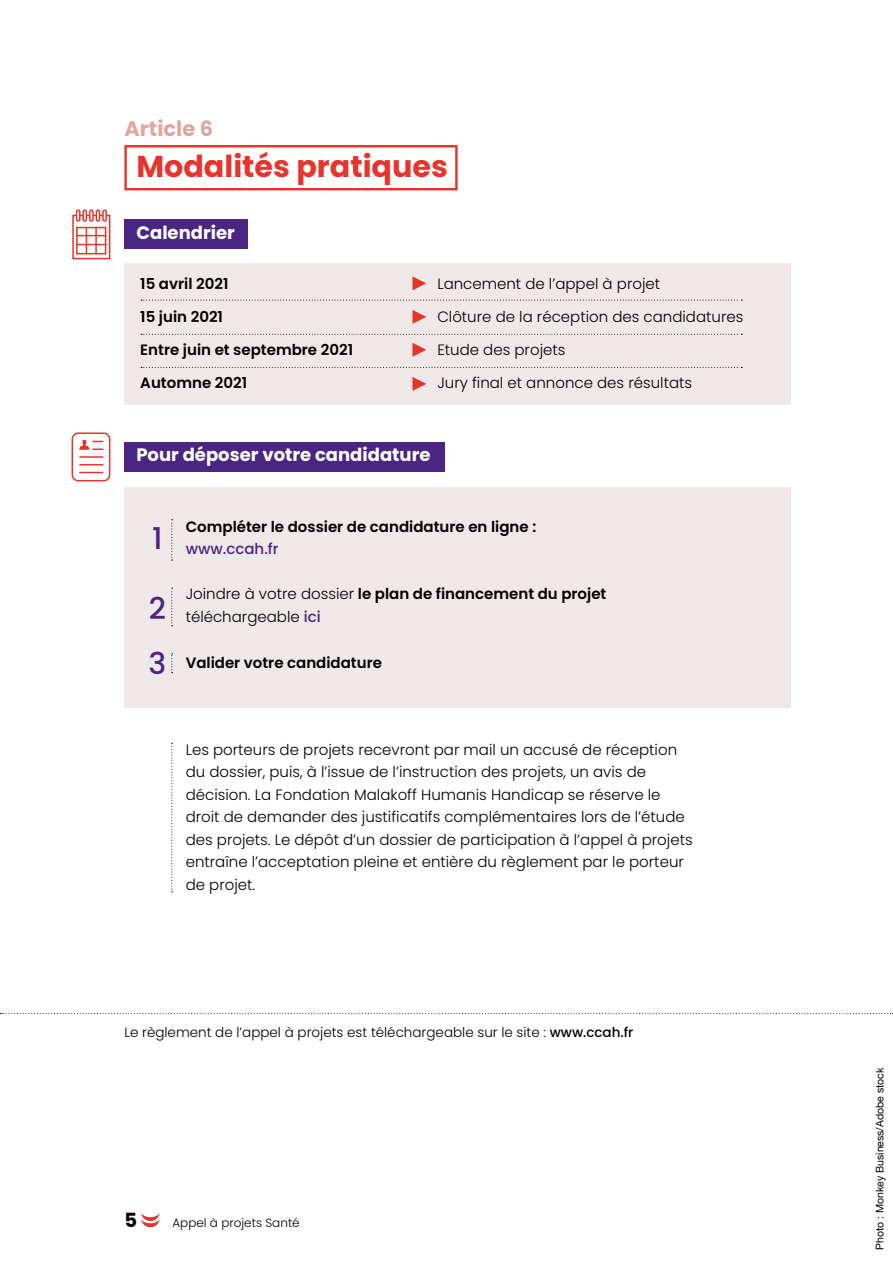
<style>
.page{position:relative;width:893px;height:1263px;background:#fff}
.page>*{position:absolute;margin:0;border:0;box-sizing:border-box;transform-origin:0 0}
.t1{font:700 30.15px "Poppins";color:#e5352d}
.t2{font:500 30px "Poppins";color:#4b2582}
.t3{font:700 21px "Poppins";color:#dea8a0}
.t4{font:700 19.5px "Poppins";color:#000}
.t5{font:700 18px "Poppins";color:#fff}
.t6{font:300 15px/22.5px "Poppins";color:#000}
.t7{font:600 15px "Poppins";color:#000}
.t8{font:500 15px "Poppins";color:#4b2582}
.t9{font:300 13.5px "Poppins";color:#000}
.t10{font:300 12px "Poppins";color:#000}
.t11{font:10.5px "Helvetica Neue";color:#000}
.s1{font-weight:300}
.s2{font-weight:500;color:#4b2582}
.s3{font-weight:500}
</style>
<div class="page">
<svg style="left:141px;top:1213px;width:19px;height:14px"></svg>
<div style="left:124px;top:145px;width:334px;height:45px;border:2px solid #e5352d"></div>
<div style="left:124px;top:264px;width:667px;height:141px;background:#eee8e8"></div>
<div style="left:124px;top:487px;width:667px;height:220px;background:#eee8e8"></div>
<svg style="left:171px;top:519px;width:2px;height:42px"></svg>
<svg style="left:171px;top:588px;width:2px;height:38px"></svg>
<svg style="left:171px;top:653px;width:2px;height:20px"></svg>
<svg style="left:171px;top:743px;width:2px;height:149px"></svg>
<svg style="left:141px;top:334px;width:601px;height:1px"></svg>
<svg style="left:0;top:1013px;width:893px;height:1px"></svg>
<svg style="left:141px;top:300px;width:601px;height:1px"></svg>
<svg style="left:141px;top:367px;width:601px;height:1px"></svg>
<svg style="left:412px;top:276px;width:14px;height:14px"></svg>
<svg style="left:412px;top:310px;width:14px;height:14px"></svg>
<svg style="left:412px;top:343px;width:14px;height:14px"></svg>
<svg style="left:412px;top:377px;width:14px;height:14px"></svg>
<div style="left:124px;top:219px;width:124px;height:30px;background:#4b2582"></div>
<div style="left:124px;top:442px;width:321px;height:29px;background:#4b2582"></div>
<svg style="left:72px;top:215px;width:38px;height:44px"></svg>
<div style="left:76px;top:209px;width:4px;height:13px;border:2px solid #e5352d;border-radius:2px"></div>
<div style="left:82px;top:209px;width:5px;height:13px;border:2px solid #e5352d;border-radius:2px"></div>
<svg style="left:77px;top:210px;width:12px;height:11px"></svg>
<div style="left:89px;top:209px;width:5px;height:13px;border:2px solid #e5352d;border-radius:2px"></div>
<div style="left:96px;top:209px;width:4px;height:13px;border:2px solid #e5352d;border-radius:2px"></div>
<div style="left:102px;top:209px;width:5px;height:13px;border:2px solid #e5352d;border-radius:2px"></div>
<svg style="left:76px;top:227px;width:30px;height:27px"></svg>
<svg style="left:77px;top:228px;width:29px;height:25px"></svg>
<hr style="left:95px;top:228px;width:2px;height:25px;background:#e5352d">
<div style="left:72px;top:432px;width:38px;height:49px;border:2px solid #e5352d;border-radius:6px"></div>
<svg style="left:80px;top:472px;width:23px;height:1px"></svg>
<svg style="left:80px;top:464px;width:23px;height:1px"></svg>
<hr style="left:80px;top:456px;width:23px;height:2px;background:#e5352d">
<svg style="left:79px;top:439px;width:24px;height:11px"></svg>
<p class="t3" style="left:124px;top:116px;width:90px">Article 6</p>
<p class="t1" style="left:136px;top:149px;width:313px">Modalités pratiques</p>
<p class="t5" style="left:136px;top:222px;width:100px">Calendrier</p>
<p class="t7" style="left:140px;top:275px;width:90px">15 avril 2021</p>
<p class="t6" style="left:437px;top:273px;width:224px">Lancement de l’appel à projet</p>
<p class="t7" style="left:140px;top:308px;width:84px">15 juin 2021</p>
<p class="t6" style="left:437px;top:306px;width:308px">Clôture de la réception des candidatures</p>
<p class="t7" style="left:140px;top:341px;width:214px">Entre juin et septembre 2021</p>
<p class="t6" style="left:437px;top:339px;width:130px">Etude des projets</p>
<p class="t7" style="left:140px;top:374px;width:108px">Automne 2021</p>
<p class="t6" style="left:437px;top:372px;width:256px">Jury final et annonce des résultats</p>
<p class="t5" style="left:136px;top:445px;width:296px">Pour déposer votre candidature</p>
<p class="t2" style="left:152px;top:521px;width:12px">1</p>
<p class="t2" style="left:149px;top:591px;width:19px">2</p>
<p class="t2" style="left:148px;top:646px;width:19px">3</p>
<p class="t7" style="left:186px;top:518px;width:352px">Compléter le dossier de candidature en ligne :</p>
<p class="t8" style="left:186px;top:540px;width:95px">www.ccah.fr</p>
<p class="t7" style="left:186px;top:585px;width:422px"><span class="s1">Joindre à votre dossier</span> le plan de financement du projet</p>
<p class="t6" style="left:186px;top:605px;width:137px">téléchargeable <span class="s2">ici</span></p>
<p class="t7" style="left:186px;top:654px;width:198px">Valider votre candidature</p>
<p class="t6" style="left:186px;top:738px;width:509px">Les porteurs de projets recevront par mail un accusé de réception du dossier, puis, à l’issue de l’instruction des projets, un avis de décision. La Fondation Malakoff Humanis Handicap se réserve le droit de demander des justificatifs complémentaires lors de l’étude des projets. Le dépôt d’un dossier de participation à l’appel à projets entraîne l’acceptation pleine et entière du règlement par le porteur de projet.</p>
<p class="t9" style="left:124px;top:1024px;width:511px">Le règlement de l’appel à projets est téléchargeable sur le site : <span class="s3">www.ccah.fr</span></p>
<p class="t4" style="left:124px;top:1209px;width:14px">5</p>
<p class="t10" style="left:172px;top:1215px;width:129px">Appel à projets Santé</p>
<p class="t11" style="left:872px;top:1250px;width:184px;rotate:-90deg">Photo : Monkey Business/Adobe stock</p>
</div>
